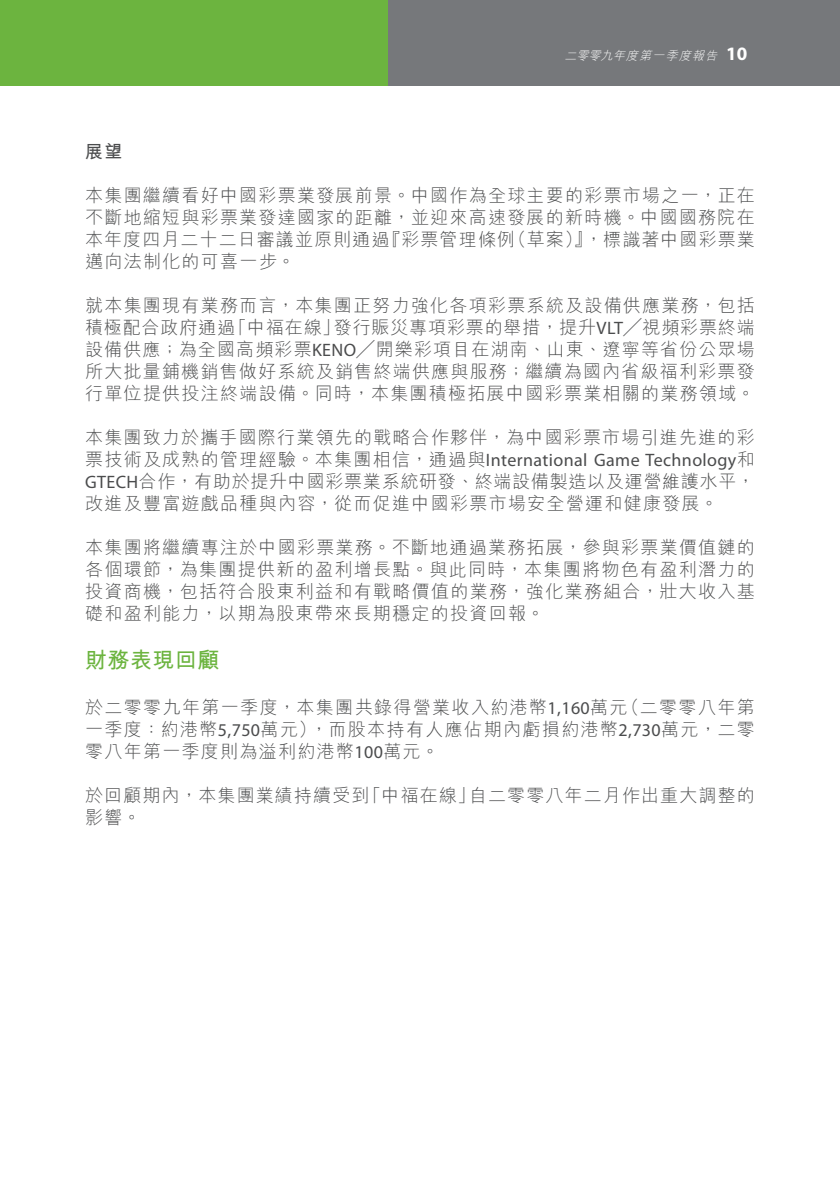
<style>
.page{position:relative;width:840px;height:1191px;background:#fff}
.page>*{position:absolute;margin:0;border:0;box-sizing:border-box;transform-origin:0 0}
.t1{font:22px "M Hei HK Bold B5 pc H";letter-spacing:.02em;color:#6cb43f}
.t2{font:18px/22px "M Hei HK Light B5 pc H";letter-spacing:.07em;color:#4b4c4d;text-align:justify}
.t3{font:18px "Myriad Pro";letter-spacing:.02em;color:#4b4c4d}
.t4{font:18px "M Hei HK Bold B5 pc H";color:#4b4c4d}
.t5{font:italic 12px "M Hei HK Light B5 pc H";color:#fff}
.s1{font-family:"Myriad Pro";font-weight:700;font-style:normal;font-size:19px}
.s2{font-family:"Myriad Pro"}
.s3{font-family:"M Hei HK Light B5 pc H"}
</style>
<div class="page">
<div style="left:374px;top:0;width:465px;height:85px;background:#76787b"></div>
<div style="left:0;top:0;width:387px;height:85px;background:#6cb43f"></div>
<p class="t5" style="left:564px;top:51px;width:184px">二零零九年度第一季度報告 <span class="s1">1 0</span></p>
<p class="t4" style="left:85px;top:144px;width:39px">展望</p>
<p class="t2" style="left:85px;top:186px;width:671px">本集團繼續看好中國彩票業發展前景。中國作為全球主要的彩票市場之一，正在不斷地縮短與彩票業發達國家的距離，並迎來高速發展的新時機。中國國務院在本年度四月二十二日審議並原則通過『彩票管理條例（草案）』，標識著中國彩票業邁向法制化的可喜一步。</p>
<p class="t2" style="left:85px;top:296px;width:671px">就本集團現有業務而言，本集團正努力強化各項彩票系統及設備供應業務，包括積極配合政府通過「中福在線」發行賑災專項彩票的舉措，提升<span class="s2">VLT</span>╱視頻彩票終端設備供應；為全國高頻彩票<span class="s2">KENO</span>╱開樂彩項目在湖南、山東、遼寧等省份公眾場所大批量鋪機銷售做好系統及銷售終端供應與服務；繼續為國內省級福利彩票發行單位提供投注終端設備。同時，本集團積極拓展中國彩票業相關的業務領域。</p>
<p class="t2" style="left:85px;top:428px;width:670px">本集團致力於攜手國際行業領先的戰略合作夥伴，為中國彩票市場引進先進的彩</p>
<p class="t3" style="left:85px;top:453px;width:670px"><span class="s3">票技術及成熟的管理經驗。本集團相信，通過與</span>International Game Technology<span class="s3">和</span></p>
<p class="t2" style="left:85px;top:472px;width:670px"><span class="s2">GTECH</span>合作，有助於提升中國彩票業系統研發、終端設備製造以及運營維護水平，改進及豐富遊戲品種與內容，從而促進中國彩票市場安全營運和健康發展。</p>
<p class="t2" style="left:85px;top:538px;width:671px">本集團將繼續專注於中國彩票業務。不斷地通過業務拓展，參與彩票業價值鏈的各個環節，為集團提供新的盈利增長點。與此同時，本集團將物色有盈利潛力的投資商機，包括符合股東利益和有戰略價值的業務，強化業務組合，壯大收入基礎和盈利能力，以期為股東帶來長期穩定的投資回報。</p>
<p class="t1" style="left:85px;top:651px;width:136px">財務表現回顧</p>
<p class="t2" style="left:85px;top:698px;width:670px">於二零零九年第一季度，本集團共錄得營業收入約港幣<span class="s2">1,160</span>萬元（二零零八年第一季度：約港幣<span class="s2">5,750</span>萬元），而股本持有人應佔期內虧損約港幣<span class="s2">2,730</span>萬元，二零零八年第一季度則為溢利約港幣<span class="s2">100</span>萬元。</p>
<p class="t2" style="left:85px;top:786px;width:670px">於回顧期內，本集團業績持續受到「中福在線」自二零零八年二月作出重大調整的影響。</p>
</div>
